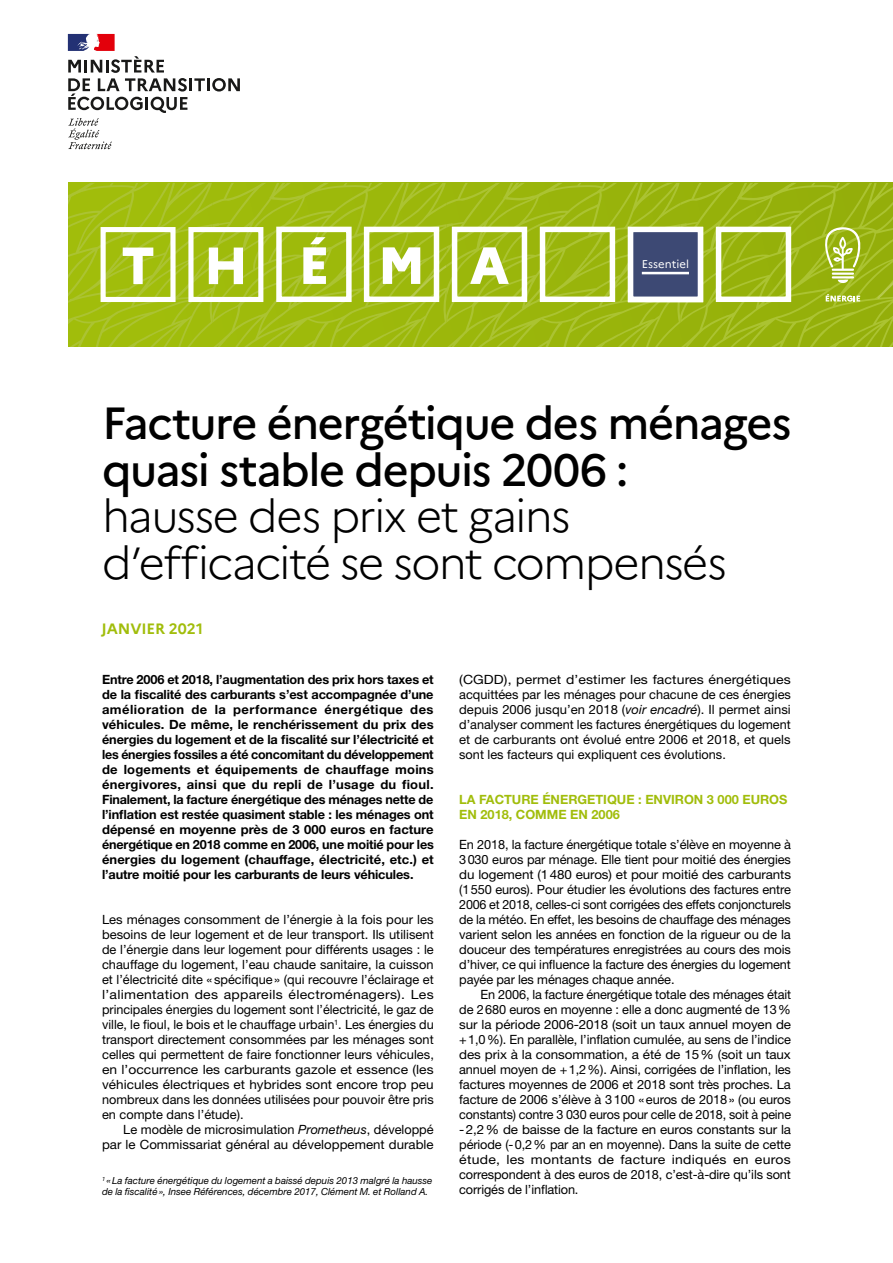
<style>
.page{position:relative;width:893px;height:1263px;background:#fff}
.page>*{position:absolute;margin:0;border:0;box-sizing:border-box;transform-origin:0 0}
.t1{font:800 52.2px "Marianne";letter-spacing:.93em;color:#fff}
.t2{font:500 45px/46.5px "Marianne";letter-spacing:-.035em;color:#000}
.t3{font:300 45px/46.5px "Marianne";letter-spacing:-.04em;color:#000}
.t4{font:700 15px "Marianne";letter-spacing:-.01em;color:#a1bd0b}
.t5{font:12.75px/15px "Helvetica Neue LT Std";color:#000;text-align:justify}
.t6{font:700 12.75px/15px "Helvetica Neue LT Std";letter-spacing:-.01em;color:#000;text-align:justify}
.t7{font:12.75px/15px "Helvetica Neue LT Std";color:#000;text-align:justify;scale:1.1 1}
.t8{font:700 12.75px/15px "Helvetica Neue LT Std";color:#a1bd0b}
.t9{font:11.25px "Marianne";letter-spacing:.005em;color:#fff}
.t10{font:italic 9.75px/10.5px "Helvetica Neue LT Std";color:#000}
.s1{font-style:italic}
</style>
<div class="page">
<svg style="left:68px;top:34px;width:172px;height:115px"></svg>
<svg style="left:68px;top:183px;width:825px;height:164px"></svg>
<h1 class="t1" style="left:121px;top:233px;width:389px">THÉMA</h1>
<p class="t9" style="left:642px;top:257px;width:49px">Essentiel</p>
<h2 class="t2" style="left:102px;top:400px;width:691px">Facture énergétique des ménages quasi stable depuis 2006 :</h2>
<h2 class="t3" style="left:102px;top:493px;width:627px">hausse des prix et gains d’efficacité se sont compensés</h2>
<p class="t4" style="left:102px;top:620px;width:103px">JANVIER 2021</p>
<p class="t6" style="left:102px;top:672px;width:333px">Entre 2006 et 2018, l’augmentation des prix hors taxes et de la fiscalité des carburants s’est accompagnée d’une amélioration de la performance énergétique des véhicules. De même, le renchérissement du prix des énergies du logement et de la fiscalité sur l’électricité et les énergies fossiles a été concomitant du développement de logements et équipements de chauffage moins énergivores, ainsi que du repli de l’usage du fioul.<br>Finalement, la facture énergétique des ménages nette de l’inflation est restée quasiment stable : les ménages ont dépensé en moyenne près de 3 000 euros en facture énergétique en 2018 comme en 2006, une moitié pour les énergies du logement (chauffage, électricité, etc.) et l’autre moitié pour les carburants de leurs véhicules.</p>
<p class="t5" style="left:102px;top:912px;width:333px">Les ménages consomment de l’énergie à la fois pour les besoins de leur logement et de leur transport. Ils utilisent de l’énergie dans leur logement pour différents usages : le chauffage du logement, l’eau chaude sanitaire, la cuisson et l’électricité dite «spécifique» (qui recouvre l’éclairage et l’alimentation des appareils électroménagers). Les principales énergies du logement sont l’électricité, le gaz de ville, le fioul, le bois et le chauffage urbain<sup>1</sup>. Les énergies du transport directement consommées par les ménages sont celles qui permettent de faire fonctionner leurs véhicules, en l’occurrence les carburants gazole et essence (les véhicules électriques et hybrides sont encore trop peu nombreux dans les données utilisées pour pouvoir être pris en compte dans l’étude).</p>
<p class="t5" style="left:102px;top:1122px;width:333px;text-align:right">Le modèle de microsimulation <span class="s1">Prometheus</span>, développé par le Commissariat général au développement durable</p>
<p class="t10" style="left:102px;top:1175px;width:332px"><sup>1</sup> «La facture énergétique du logement a baissé depuis 2013 malgré la hausse de la fiscalité», Insee Références, décembre 2017, Clément M. et Rolland A.</p>
<p class="t7" style="left:459px;top:672px;width:303px">(CGDD), permet d’estimer les factures énergétiques acquittées par les ménages pour chacune de ces énergies depuis 2006 jusqu’en 2018 (<span class="s1">voir encadré</span>). Il permet ainsi d’analyser comment les factures énergétiques du logement et de carburants ont évolué entre 2006 et 2018, et quels sont les facteurs qui expliquent ces évolutions.</p>
<p class="t8" style="left:459px;top:792px;width:330px">LA FACTURE ÉNERGETIQUE : ENVIRON 3 000 EUROS<br>EN 2018, COMME EN 2006</p>
<p class="t5" style="left:459px;top:837px;width:333px">En 2018, la facture énergétique totale s’élève en moyenne à 3030 euros par ménage. Elle tient pour moitié des énergies du logement (1480 euros) et pour moitié des carburants (1550 euros). Pour étudier les évolutions des factures entre 2006 et 2018, celles-ci sont corrigées des effets conjoncturels de la météo. En effet, les besoins de chauffage des ménages varient selon les années en fonction de la rigueur ou de la douceur des températures enregistrées au cours des mois d’hiver, ce qui influence la facture des énergies du logement payée par les ménages chaque année.</p>
<p class="t5" style="left:459px;top:987px;width:333px;text-indent:21px">En 2006, la facture énergétique totale des ménages était de 2680 euros en moyenne : elle a donc augmenté de 13% sur la période 2006-2018 (soit un taux annuel moyen de +1,0%). En parallèle, l’inflation cumulée, au sens de l’indice des prix à la consommation, a été de 15% (soit un taux annuel moyen de +1,2%). Ainsi, corrigées de l’inflation, les factures moyennes de 2006 et 2018 sont très proches. La facture de 2006 s’élève à 3100 «euros de 2018» (ou euros constants) contre 3 030 euros pour celle de 2018, soit à peine -2,2% de baisse de la facture en euros constants sur la période (-0,2% par an en moyenne). Dans la suite de cette étude, les montants de facture indiqués en euros correspondent à des euros de 2018, c’est-à-dire qu’ils sont corrigés de l’inflation.</p>
</div>
